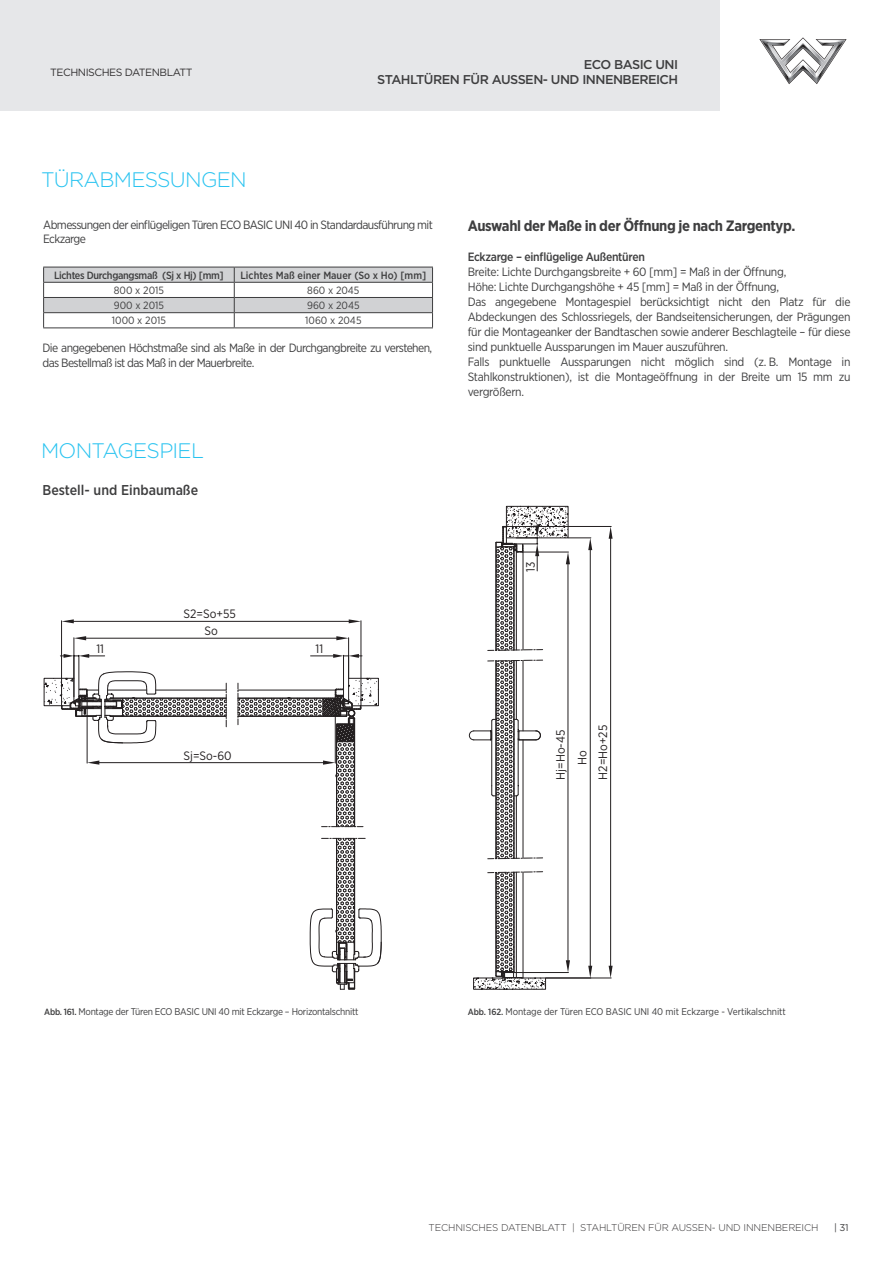
<style>
.page{position:relative;width:893px;height:1263px;background:#fff}
.page>*{position:absolute;margin:0;border:0;box-sizing:border-box;transform-origin:0 0}
.Naglowek{font:300 21px "Gotham";letter-spacing:-.035em;color:#29c3f0}
.t1{font:700 15px "Gotham Narrow";letter-spacing:-.025em;color:#3e3e3f}
.t2{font:500 14.25px "Gotham Narrow";color:#3e3e3f}
.t3{font:500 12.75px/15.3px "Gotham";letter-spacing:-.04em;color:#3e3e3f;text-align:right}
.t4{font:12.15px "Gotham Narrow";color:#231f20}
.Styl_główny_-_opisowy{font:12px/15px "Gotham Narrow";letter-spacing:-.05em;color:#3e3e3f}
.Styl_główny_-_opisowy-2{font:12px "Gotham Narrow";letter-spacing:-.025em;color:#3e3e3f}
.t5{font:500 12px "Gotham Narrow";letter-spacing:-.025em;color:#3e3e3f}
.Opis_wymiarow_karta_02{font:10.5px "Gotham Narrow";color:#3e3e3f}
.Opis_wymiarow_karta_02-2{font:500 10.5px "Gotham Narrow";letter-spacing:-.03em;color:#3e3e3f}
.Opis_wymiarow_karta_02-3{font:500 10.5px "Gotham Narrow";color:#3e3e3f}
.t6{font:10.5px "Gotham";letter-spacing:-.045em;color:#312f30}
.t7{font:9.75px "Gotham Narrow";letter-spacing:-.03em;color:#3e3e3f}
.t8{font:9.75px "Gotham Narrow";letter-spacing:-.01em;color:#3e3e3f}
.t9{font:300 9.75px "Gotham";letter-spacing:-.015em;color:#312f30}
.t10{font:9.75px "Gotham";color:#3e3e3f}
.s1{font-weight:500;font-size:9px}
</style>
<div class="page">
<div style="left:0;top:0;width:721px;height:111px;background:#e6e7e9"></div>
<svg style="left:759px;top:37px;width:88px;height:47px"></svg>
<hr style="left:74px;top:638px;width:1px;height:40px;background:#231f20">
<hr style="left:348px;top:638px;width:1px;height:40px;background:#231f20">
<hr style="left:81px;top:638px;width:261px;height:1px;background:#231f20">
<svg style="left:74px;top:636px;width:12px;height:4px"></svg>
<svg style="left:336px;top:636px;width:13px;height:4px"></svg>
<hr style="left:61px;top:621px;width:1px;height:84px;background:#231f20">
<hr style="left:361px;top:621px;width:1px;height:84px;background:#231f20">
<hr style="left:68px;top:621px;width:286px;height:1px;background:#231f20">
<svg style="left:62px;top:619px;width:12px;height:4px"></svg>
<svg style="left:349px;top:619px;width:12px;height:4px"></svg>
<svg style="left:44px;top:654px;width:338px;height:336px"></svg>
<svg style="left:469px;top:506px;width:123px;height:484px"></svg>
<hr style="left:546px;top:978px;width:65px;height:1px;background:#231f20">
<hr style="left:503px;top:526px;width:108px;height:1px;background:#231f20">
<hr style="left:610px;top:533px;width:1px;height:438px;background:#231f20">
<svg style="left:609px;top:966px;width:4px;height:12px"></svg>
<svg style="left:609px;top:526px;width:4px;height:13px"></svg>
<hr style="left:43px;top:327px;width:191px;height:1px;background:#3e3e3f">
<hr style="left:234px;top:327px;width:199px;height:1px;background:#3e3e3f">
<svg style="left:43px;top:267px;width:390px;height:60px"></svg>
<p class="t6" style="left:50px;top:66px;width:144px">TECHNISCHES DATENBLATT</p>
<p class="Naglowek" style="left:41px;top:166px;width:207px">TÜRABMESSUNGEN</p>
<p class="t3" style="left:377px;top:57px;width:302px">ECO BASIC UNI<br>STAHLTÜREN FÜR AUSSEN- UND INNENBEREICH</p>
<p class="Styl_główny_-_opisowy" style="left:43px;top:217px;width:391px;line-height:14.4px">Abmessungen der einflügeligen Türen ECO BASIC UNI 40 in Standardausführung mit<br>Eckzarge</p>
<p class="Opis_wymiarow_karta_02-2" style="left:54px;top:269px;width:171px">Lichtes Durchgangsmaß (Sj x Hj) [mm]</p>
<p class="Opis_wymiarow_karta_02-3" style="left:240px;top:269px;width:187px">Lichtes Maß einer Mauer (So x Ho) [mm]</p>
<p class="Opis_wymiarow_karta_02" style="left:114px;top:284px;width:52px">800 x 2015</p>
<p class="Opis_wymiarow_karta_02" style="left:307px;top:284px;width:54px">860 x 2045</p>
<p class="Opis_wymiarow_karta_02" style="left:114px;top:299px;width:52px">900 x 2015</p>
<p class="Opis_wymiarow_karta_02" style="left:307px;top:299px;width:54px">960 x 2045</p>
<p class="Opis_wymiarow_karta_02" style="left:112px;top:314px;width:56px">1000 x 2015</p>
<p class="Opis_wymiarow_karta_02" style="left:305px;top:314px;width:58px">1060 x 2045</p>
<p class="Styl_główny_-_opisowy" style="left:43px;top:340px;width:391px">Die angegebenen Höchstmaße sind als Maße in der Durchgangbreite zu verstehen, das Bestellmaß ist das Maß in der Mauerbreite.</p>
<p class="Naglowek" style="left:41px;top:437px;width:164px">MONTAGESPIEL</p>
<p class="t2" style="left:43px;top:481px;width:157px">Bestell- und Einbaumaße</p>
<p class="t4" style="left:184px;top:606px;width:54px">S2=So+55</p>
<p class="t4" style="left:205px;top:623px;width:15px">So</p>
<p class="t4" style="left:96px;top:641px;width:9px">11</p>
<p class="t4" style="left:316px;top:641px;width:9px">11</p>
<p class="t4" style="left:184px;top:748px;width:50px">Sj=So-60</p>
<p class="t1" style="left:468px;top:216px;width:329px">Auswahl der Maße in der Öffnung je nach Zargentyp.</p>
<p class="t5" style="left:468px;top:249px;width:179px">Eckzarge – einflügelige Außentüren</p>
<p class="Styl_główny_-_opisowy-2" style="left:468px;top:264px;width:320px">Breite: Lichte Durchgangsbreite + 60 [mm] = Maß in der Öffnung,</p>
<p class="Styl_główny_-_opisowy-2" style="left:468px;top:279px;width:313px">Höhe: Lichte Durchgangshöhe + 45 [mm] = Maß in der Öffnung,</p>
<p class="Styl_główny_-_opisowy" style="left:468px;top:294px;width:384px;text-align:justify">Das angegebene Montagespiel berücksichtigt nicht den Platz für die Abdeckungen des Schlossriegels, der Bandseitensicherungen, der Prägungen für die Montageanker der Bandtaschen sowie anderer Beschlagteile – für diese sind punktuelle Aussparungen im Mauer auszuführen.</p>
<p class="Styl_główny_-_opisowy" style="left:468px;top:354px;width:384px;text-align:justify">Falls punktuelle Aussparungen nicht möglich sind (z. B. Montage in Stahlkonstruktionen), ist die Montageöffnung in der Breite um 15 mm zu vergrößern.</p>
<p class="t4" style="left:523px;top:572px;width:12px;rotate:-90deg">13</p>
<p class="t4" style="left:553px;top:780px;width:52px;rotate:-90deg">Hj=Ho-45</p>
<p class="t4" style="left:595px;top:780px;width:56px;rotate:-90deg">H2=Ho+25</p>
<p class="t4" style="left:575px;top:765px;width:16px;rotate:-90deg">Ho</p>
<p class="t7" style="left:44px;top:1005px;width:316px"><span class="s1">Abb. 161.</span> Montage der Türen ECO BASIC UNI 40 mit Eckzarge – Horizontalschnitt</p>
<p class="t8" style="left:468px;top:1005px;width:320px"><span class="s1">Abb. 162.</span> Montage der Türen ECO BASIC UNI 40 mit Eckzarge - Vertikalschnitt</p>
<p class="t9" style="left:428px;top:1221px;width:392px">TECHNISCHES DATENBLATT | STAHLTÜREN FÜR AUSSEN- UND INNENBEREICH</p>
<p class="t10" style="left:834px;top:1221px;width:16px">| 31</p>
</div>
